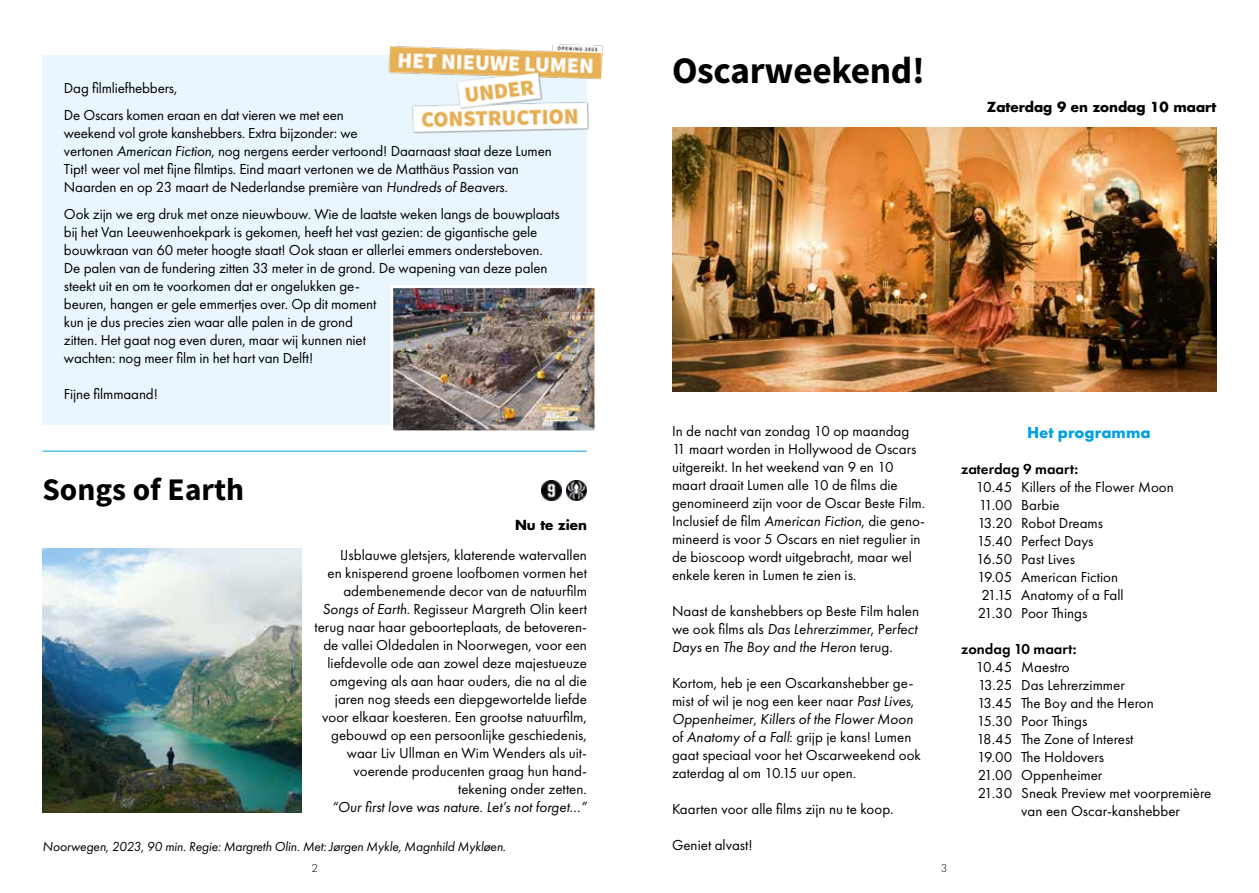
<style>
.page{position:relative;width:1259px;height:893px;background:#fff}
.page>*{position:absolute;margin:0;border:0;box-sizing:border-box;transform-origin:0 0}
.t1{font:700 37.5px "Source Sans Pro";letter-spacing:-.01em;color:#000}
.t2{font:700 31.5px "Source Sans Pro";color:#000}
.t3{font:700 16.5px "Futura PT";color:#009fe3}
.t4{font:15px/18px "Futura PT";color:#000}
.t5{font:italic 15px "Futura PT";color:#000}
.t6{font:600 15px "Futura PT";color:#000}
.t7{font:italic 13.5px "Futura PT";letter-spacing:-.01em;color:#000}
.t8{font:700 13.5px "Futura Std";color:#000}
.t9{font:300 12px "Futura PT";color:#000}
.s1{font-style:italic}
</style>
<div class="page">
<div style="left:43px;top:55px;width:544px;height:370px;background:#eaf6fe"></div>
<img style="left:567px;top:481px;width:20px;height:20px">
<img style="left:43px;top:549px;width:259px;height:263px">
<img style="left:394px;top:289px;width:199px;height:140px">
<div style="left:390px;top:285px;width:207px;height:148px;border:3px solid #fff"></div>
<img style="left:388px;top:44px;width:215px;height:90px">
<hr style="left:43px;top:451px;width:544px;height:1px;background:#009fe3">
<img style="left:672px;top:128px;width:544px;height:263px">
<img style="left:541px;top:481px;width:20px;height:20px">
<p class="t4" style="left:64px;top:75px;width:281px;line-height:27px">Dag filmliefhebbers,<br>De Oscars komen eraan en dat vieren we met een</p>
<p class="t4" style="left:64px;top:124px;width:489px">weekend vol grote kanshebbers. Extra bijzonder: we<br>vertonen <span class="s1">American Fiction</span>, nog nergens eerder vertoond! Daarnaast staat deze Lumen Tipt! weer vol met fijne filmtips. Eind maart vertonen we de Matthäus Passion van Naarden en op 23 maart de Nederlandse première van <span class="s1">Hundreds of Beavers</span>.</p>
<p class="t4" style="left:64px;top:205px;width:497px">Ook zijn we erg druk met onze nieuwbouw. Wie de laatste weken langs de bouwplaats bij het Van Leeuwenhoekpark is gekomen, heeft het vast gezien: de gigantische gele bouwkraan van 60 meter hoogte staat! Ook staan er allerlei emmers ondersteboven.<br>De palen van de fundering zitten 33 meter in de grond. De wapening van deze palen steekt uit en om te voorkomen dat er ongelukken ge-<br>beuren, hangen er gele emmertjes over. Op dit moment<br>kun je dus precies zien waar alle palen in de grond<br>zitten. Het gaat nog even duren, maar wij kunnen niet<br>wachten: nog meer film in het hart van Delft!</p>
<p class="t4" style="left:64px;top:385px;width:95px">Fijne filmmaand!</p>
<h2 class="t2" style="left:43px;top:469px;width:203px">Songs of Earth</h2>
<p class="t8" style="left:515px;top:516px;width:73px">Nu te zien</p>
<p class="t4" style="left:314px;top:546px;width:274px;text-align:right">IJsblauwe gletsjers, klaterende watervallen<br>en knisperend groene loofbomen vormen het adembenemende decor van de natuurfilm <span class="s1">Songs of Earth</span>. Regisseur Margreth Olin keert terug naar haar geboorteplaats, de betoveren&shy;de vallei Oldedalen in Noorwegen, voor een liefdevolle ode aan zowel deze majestueuze omgeving als aan haar ouders, die na al die jaren nog steeds een diepgewortelde liefde voor elkaar koesteren. Een grootse natuurfilm, gebouwd op een persoonlijke geschiedenis, waar Liv Ullman en Wim Wenders als uit&shy;voerende producenten graag hun hand&shy;tekening onder zetten.</p>
<p class="t5" style="left:332px;top:798px;width:257px">“Our first love was nature. Let’s not forget…”</p>
<p class="t7" style="left:43px;top:839px;width:465px">Noorwegen, 2023, 90 min. Regie: Margreth Olin. Met: Jørgen Mykle, Magnhild Mykløen.</p>
<h1 class="t1" style="left:672px;top:47px;width:254px">Oscarweekend!</h1>
<p class="t4" style="left:672px;top:422px;width:255px">In de nacht van zondag 10 op maandag 11 maart worden in Hollywood de Oscars uitgereikt. In het weekend van 9 en 10 maart draait Lumen alle 10 de films die genomineerd zijn voor de Oscar Beste Film.<br>Inclusief de film <span class="s1">American Fiction</span>, die geno&shy;mineerd is voor 5 Oscars en niet regulier in de bioscoop wordt uitgebracht, maar wel enkele keren in Lumen te zien is.</p>
<p class="t4" style="left:672px;top:602px;width:249px;text-align:justify">Naast de kanshebbers op Beste Film halen we ook films als <span class="s1">Das Lehrerzimmer</span>, P<span class="s1">erfect Days</span> en <span class="s1">The Boy and the Heron</span> terug.</p>
<p class="t4" style="left:672px;top:674px;width:250px">Kortom, heb je een Oscarkanshebber ge&shy;mist of wil je nog een keer naar <span class="s1">Past Lives</span>, <span class="s1">Oppenheimer</span>, <span class="s1">Killers of the Flower Moon </span>of <span class="s1">Anatomy of a Fall</span>: grijp je kans! Lumen gaat speciaal voor het Oscarweekend ook zaterdag al om 10.15 uur open.</p>
<p class="t4" style="left:672px;top:800px;width:223px">Kaarten voor alle films zijn nu te koop.</p>
<p class="t4" style="left:672px;top:836px;width:82px">Geniet alvast!</p>
<p class="t9" style="left:311px;top:862px;width:8px">2</p>
<p class="t9" style="left:941px;top:862px;width:8px">3</p>
<p class="t8" style="left:987px;top:98px;width:231px">Zaterdag 9 en zondag 10 maart</p>
<p class="t3" style="left:1027px;top:421px;width:125px">Het programma</p>
<p class="t6" style="left:961px;top:459px;width:119px">zaterdag 9 maart:</p>
<p class="t4" style="left:975px;top:477px;width:200px">10.45 Killers of the Flower Moon</p>
<p class="t4" style="left:979px;top:495px;width:82px">11.00 Barbie</p>
<p class="t4" style="left:977px;top:513px;width:127px">13.20 Robot Dreams</p>
<p class="t4" style="left:977px;top:531px;width:118px">15.40 Perfect Days</p>
<p class="t4" style="left:976px;top:549px;width:100px">16.50 Past Lives</p>
<p class="t4" style="left:977px;top:567px;width:142px">19.05 American Fiction</p>
<p class="t4" style="left:981px;top:585px;width:144px">21.15 Anatomy of a Fall</p>
<p class="t4" style="left:977px;top:603px;width:111px">21.30 Poor Things</p>
<p class="t6" style="left:961px;top:639px;width:117px">zondag 10 maart:</p>
<p class="t4" style="left:975px;top:657px;width:96px">10.45 Maestro</p>
<p class="t4" style="left:977px;top:675px;width:149px">13.25 Das Lehrerzimmer</p>
<p class="t4" style="left:977px;top:693px;width:178px">13.45 The Boy and the Heron</p>
<p class="t4" style="left:977px;top:711px;width:112px">15.30 Poor Things</p>
<p class="t4" style="left:976px;top:729px;width:158px">18.45 The Zone of Interest</p>
<p class="t4" style="left:977px;top:747px;width:128px">19.00 The Holdovers</p>
<p class="t4" style="left:977px;top:765px;width:126px">21.00 Oppenheimer</p>
<p class="t4" style="left:977px;top:783px;width:235px">21.30 Sneak Preview met voorpremière</p>
<p class="t4" style="left:1021px;top:801px;width:160px">van een Oscar-kanshebber</p>
</div>
